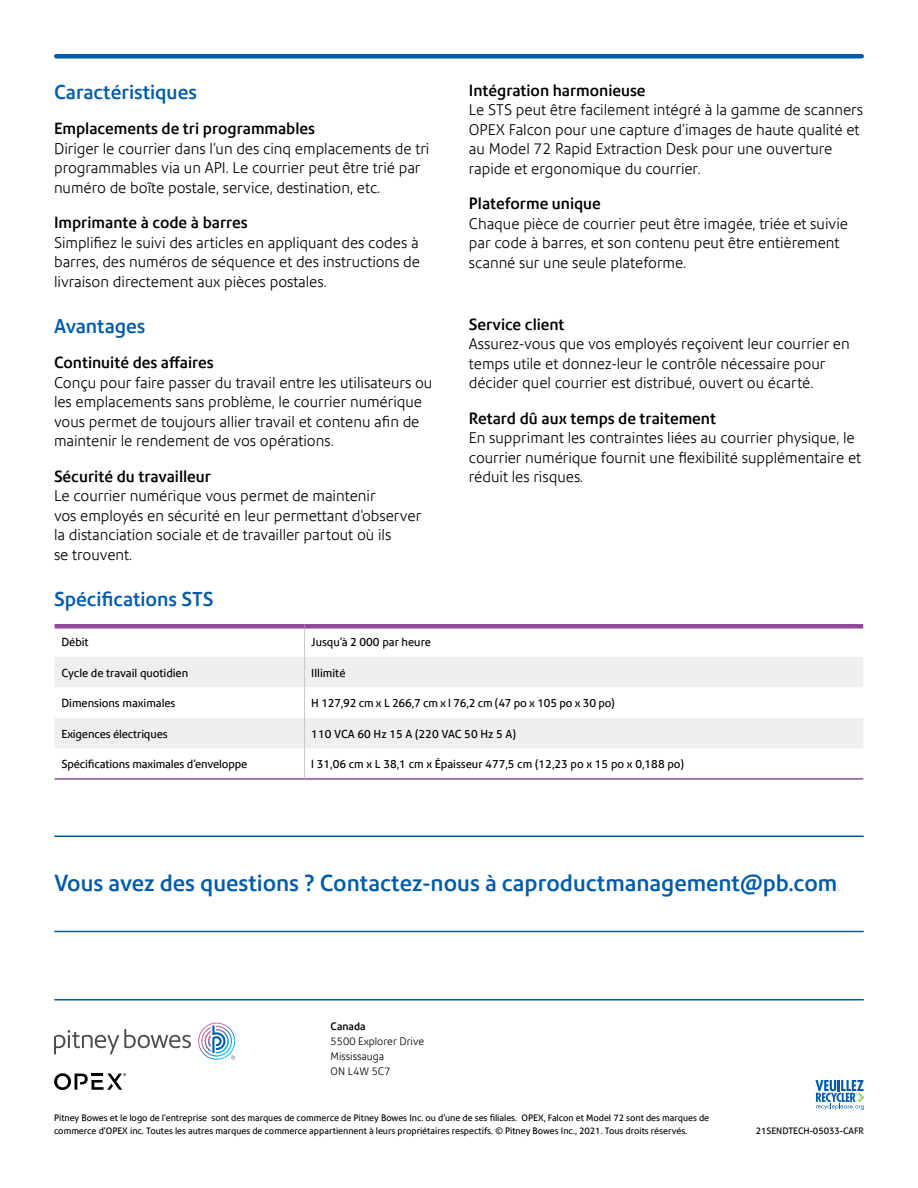
<style>
.page{position:relative;width:918px;height:1188px;background:#fff}
.page>*{position:absolute;margin:0;border:0;box-sizing:border-box;transform-origin:0 0}
.t1{font:500 22.5px "Precision Sans";color:#005baa}
.t2{font:500 19.5px "Precision Sans";color:#005baa}
.t3{font:500 15.75px "Precision Sans";color:#000}
.t4{font:300 15px/19.5px "Precision Sans";color:#000}
.t5{font:11.25px "Precision Sans";color:#000}
.t6{font:300 10.5px/15px "Precision Sans";color:#000}
.t7{font:500 10.5px "Precision Sans";color:#000}
.t8{font:9px/13.5px "Precision Sans";color:#000}
</style>
<div class="page">
<hr style="left:56px;top:54px;width:806px;height:4px;background:#005baa">
<svg style="left:55px;top:657px;width:808px;height:91px;fill:#eeeff0"></svg>
<hr style="left:304px;top:657px;width:1px;height:30px;background:#c7c8ca">
<hr style="left:304px;top:687px;width:1px;height:31px;background:#c7c8ca">
<hr style="left:304px;top:718px;width:1px;height:30px;background:#c7c8ca">
<hr style="left:304px;top:748px;width:1px;height:30px;background:#c7c8ca">
<hr style="left:55px;top:778px;width:250px;height:2px;background:#90499c">
<hr style="left:305px;top:778px;width:558px;height:2px;background:#90499c">
<svg style="left:304px;top:628px;width:1px;height:29px"></svg>
<hr style="left:55px;top:624px;width:250px;height:4px;background:#90499c">
<hr style="left:305px;top:624px;width:558px;height:4px;background:#90499c">
<hr style="left:55px;top:931px;width:808px;height:1px;background:#005baa">
<hr style="left:55px;top:836px;width:808px;height:1px;background:#005baa">
<hr style="left:55px;top:999px;width:808px;height:1px;background:#005baa">
<svg style="left:54px;top:1029px;width:137px;height:25px"></svg>
<svg style="left:198px;top:1023px;width:37px;height:37px"></svg>
<svg style="left:815px;top:1080px;width:49px;height:30px"></svg>
<svg style="left:54px;top:1073px;width:72px;height:17px"></svg>
<h2 class="t2" style="left:54px;top:80px;width:144px">Caractéristiques</h2>
<p class="t3" style="left:54px;top:119px;width:262px">Emplacements de tri programmables</p>
<p class="t4" style="left:54px;top:139px;width:377px">Diriger le courrier dans l’un des cinq emplacements de tri programmables via un API. Le courrier peut être trié par numéro de boîte postale, service, destination, etc.</p>
<p class="t3" style="left:54px;top:213px;width:195px">Imprimante à code à barres</p>
<p class="t4" style="left:54px;top:233px;width:367px;text-align:justify">Simplifiez le suivi des articles en appliquant des codes à barres, des numéros de séquence et des instructions de livraison directement aux pièces postales.</p>
<h2 class="t2" style="left:54px;top:314px;width:93px">Avantages</h2>
<p class="t3" style="left:54px;top:353px;width:161px">Continuité des affaires</p>
<p class="t4" style="left:54px;top:373px;width:380px">Conçu pour faire passer du travail entre les utilisateurs ou les emplacements sans problème, le courrier numérique vous permet de toujours allier travail et contenu afin de maintenir le rendement de vos opérations.</p>
<p class="t3" style="left:54px;top:467px;width:159px">Sécurité du travailleur</p>
<p class="t4" style="left:54px;top:486px;width:369px">Le courrier numérique vous permet de maintenir<br>vos employés en sécurité en leur permettant d’observer la distanciation sociale et de travailler partout où ils<br>se trouvent.</p>
<h2 class="t2" style="left:54px;top:587px;width:161px">Spécifications STS</h2>
<p class="t3" style="left:469px;top:81px;width:178px">Intégration harmonieuse</p>
<p class="t4" style="left:469px;top:100px;width:396px">Le STS peut être facilement intégré à la gamme de scanners OPEX Falcon pour une capture d’images de haute qualité et au Model 72 Rapid Extraction Desk pour une ouverture rapide et ergonomique du courrier.</p>
<p class="t3" style="left:469px;top:194px;width:134px">Plateforme unique</p>
<p class="t4" style="left:469px;top:214px;width:381px">Chaque pièce de courrier peut être imagée, triée et suivie par code à barres, et son contenu peut être entièrement scanné sur une seule plateforme.</p>
<p class="t3" style="left:469px;top:315px;width:97px">Service client</p>
<p class="t4" style="left:469px;top:334px;width:382px">Assurez-vous que vos employés reçoivent leur courrier en temps utile et donnez-leur le contrôle nécessaire pour décider quel courrier est distribué, ouvert ou écarté.</p>
<p class="t3" style="left:469px;top:409px;width:249px">Retard dû aux temps de traitement</p>
<p class="t4" style="left:469px;top:428px;width:394px">En supprimant les contraintes liées au courrier physique, le courrier numérique fournit une flexibilité supplémentaire et réduit les risques.</p>
<p class="t5" style="left:61px;top:635px;width:29px">Débit</p>
<p class="t5" style="left:311px;top:635px;width:121px">Jusqu’à 2 000 par heure</p>
<p class="t5" style="left:61px;top:666px;width:128px">Cycle de travail quotidien</p>
<p class="t5" style="left:311px;top:666px;width:36px">Illimité</p>
<p class="t5" style="left:61px;top:696px;width:116px">Dimensions maximales</p>
<p class="t5" style="left:311px;top:696px;width:305px">H 127,92 cm x L 266,7 cm x l 76,2 cm (47 po x 105 po x 30 po)</p>
<p class="t5" style="left:61px;top:727px;width:108px">Exigences électriques</p>
<p class="t5" style="left:311px;top:727px;width:206px">110 VCA 60 Hz 15 A (220 VAC 50 Hz 5 A)</p>
<p class="t5" style="left:61px;top:757px;width:188px">Spécifications maximales d’enveloppe</p>
<p class="t5" style="left:311px;top:757px;width:374px">l 31,06 cm x L 38,1 cm x Épaisseur 477,5 cm (12,23 po x 15 po x 0,188 po)</p>
<h1 class="t1" style="left:54px;top:869px;width:785px">Vous avez des questions ? Contactez-nous à caproductmanagement@pb.com</h1>
<p class="t7" style="left:331px;top:1020px;width:37px">Canada</p>
<p class="t6" style="left:331px;top:1034px;width:95px">5500 Explorer Drive<br>Mississauga<br>ON L4W 5C7</p>
<p class="t8" style="left:54px;top:1111px;width:657px">Pitney Bowes et le logo de l’entreprise sont des marques de commerce de Pitney Bowes Inc. ou d’une de ses filiales. OPEX, Falcon et Model 72 sont des marques de commerce d’OPEX inc. Toutes les autres marques de commerce appartiennent à leurs propriétaires respectifs. © Pitney Bowes Inc., 2021. Tous droits réservés.</p>
<p class="t8" style="left:756px;top:1124px;width:110px">21SENDTECH-05033-CAFR</p>
</div>
